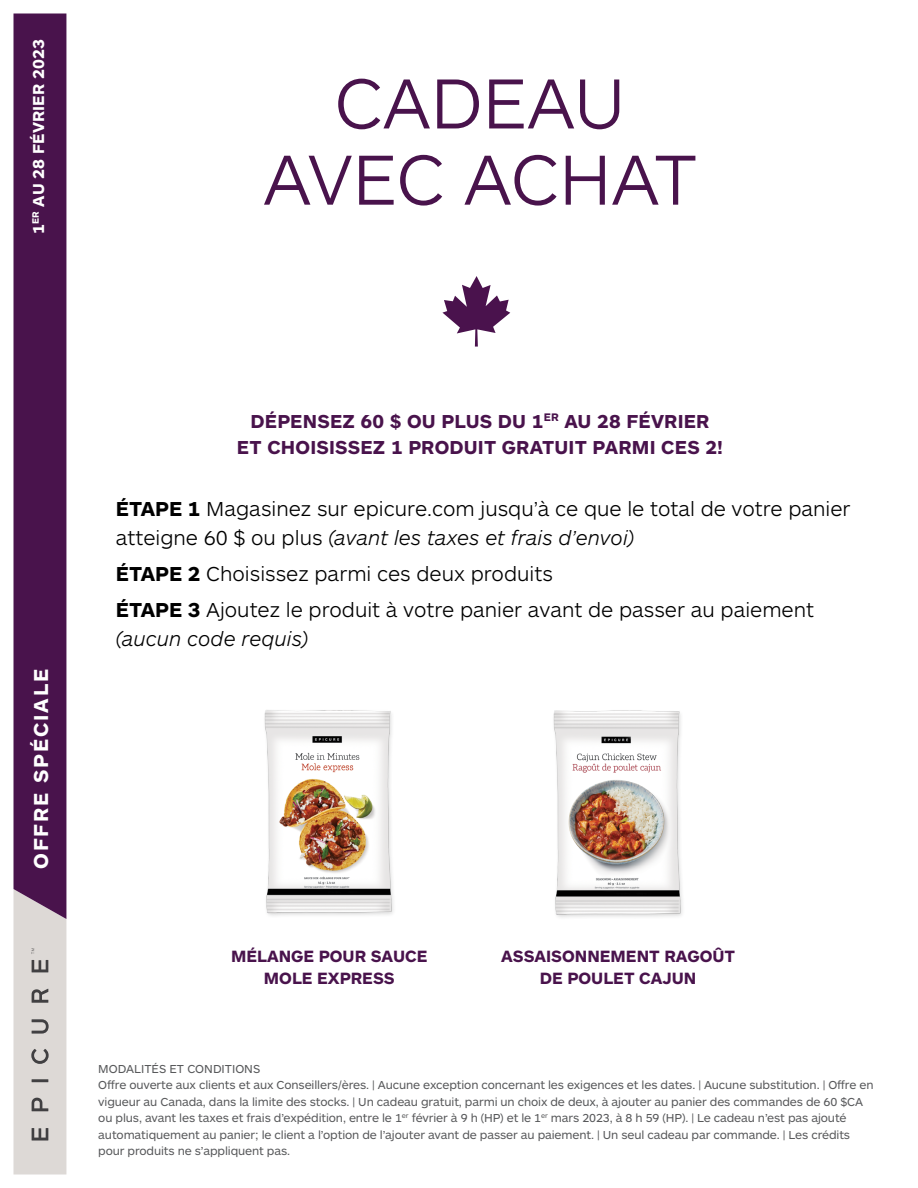
<style>
.page{position:relative;width:918px;height:1188px;background:#fff}
.page>*{position:absolute;margin:0;border:0;box-sizing:border-box;transform-origin:0 0}
.t1{font:300 73.5px/76.2px "ARS Maquette Pro";letter-spacing:-.01em;color:#49134c;text-align:center}
.t2{font:300 21px/29.5px "ARS Maquette Pro";color:#000}
.t3{font:italic 300 21px "ARS Maquette Pro";color:#000}
.t4{font:700 21px "ARS Maquette Pro";letter-spacing:.09em;color:#fff}
.t5{font:700 19.5px/26.7px "ARS Maquette Pro";letter-spacing:.01em;color:#49134c;text-align:center}
.t6{font:700 16.95px/22.4px "ARS Maquette Pro";color:#49134c;text-align:center}
.t7{font:700 16.5px "ARS Maquette Pro";letter-spacing:.01em;color:#fff}
.t8{font:12px/16.5px "ARS Maquette Pro";letter-spacing:-.01em;color:#58595b}
.s1{font-weight:700}
.s2{font-style:italic}
</style>
<div class="page">
<div style="left:14px;top:14px;width:52px;height:875px;background:#49134c"></div>
<svg style="left:14px;top:889px;width:52px;height:285px;background:#cdc6c7"></svg>
<img style="left:553px;top:710px;width:130px;height:208px">
<img style="left:264px;top:710px;width:130px;height:206px">
<svg style="left:442px;top:276px;width:68px;height:71px"></svg>
<h3 class="t7" style="left:28px;top:234px;width:197px;rotate:-90deg">1<sup>ER</sup> AU 28 FÉVRIER 2023</h3>
<h1 class="t1" style="left:263px;top:61px;width:436px">CADEAU<br>AVEC ACHAT</h1>
<h2 class="t4" style="left:27px;top:869px;width:201px;rotate:-90deg">OFFRE SPÉCIALE</h2>
<h3 class="t5" style="left:237px;top:406px;width:488px">DÉPENSEZ 60 $ OU PLUS DU 1<sup>ER</sup> AU 28 FÉVRIER<br>ET CHOISISSEZ 1 PRODUIT GRATUIT PARMI CES 2!</h3>
<h2 class="t2" style="left:116px;top:493px;width:736px"><span class="s1">ÉTAPE 1</span> Magasinez sur epicure.com jusqu’à ce que le total de votre panier atteigne 60 $ ou plus <span class="s2">(avant les taxes et frais d’envoi)</span></h2>
<h2 class="t2" style="left:116px;top:555px;width:700px;line-height:35.8px"><span class="s1">ÉTAPE 2</span> Choisissez parmi ces deux produits<br><span class="s1">ÉTAPE 3</span> Ajoutez le produit à votre panier avant de passer au paiement</h2>
<h2 class="t3" style="left:116px;top:625px;width:194px">(aucun code requis)</h2>
<h3 class="t6" style="left:231px;top:944px;width:198px">MÉLANGE POUR SAUCE<br>MOLE EXPRESS</h3>
<h3 class="t6" style="left:501px;top:944px;width:235px">ASSAISONNEMENT RAGOÛT<br>DE POULET CAJUN</h3>
<p class="t8" style="left:98px;top:1060px;width:777px">MODALITÉS ET CONDITIONS<br>Offre ouverte aux clients et aux Conseillers/ères. | Aucune exception concernant les exigences et les dates. | Aucune substitution. | Offre en vigueur au Canada, dans la limite des stocks. | Un cadeau gratuit, parmi un choix de deux, à ajouter au panier des commandes de 60 $CA ou plus, avant les taxes et frais d’expédition, entre le 1<sup>er</sup> février à 9 h (HP) et le 1<sup>er</sup> mars 2023, à 8 h 59 (HP). | Le cadeau n’est pas ajouté automatiquement au panier; le client a l’option de l’ajouter avant de passer au paiement. | Un seul cadeau par commande. | Les crédits pour produits ne s’appliquent pas.</p>
</div>
